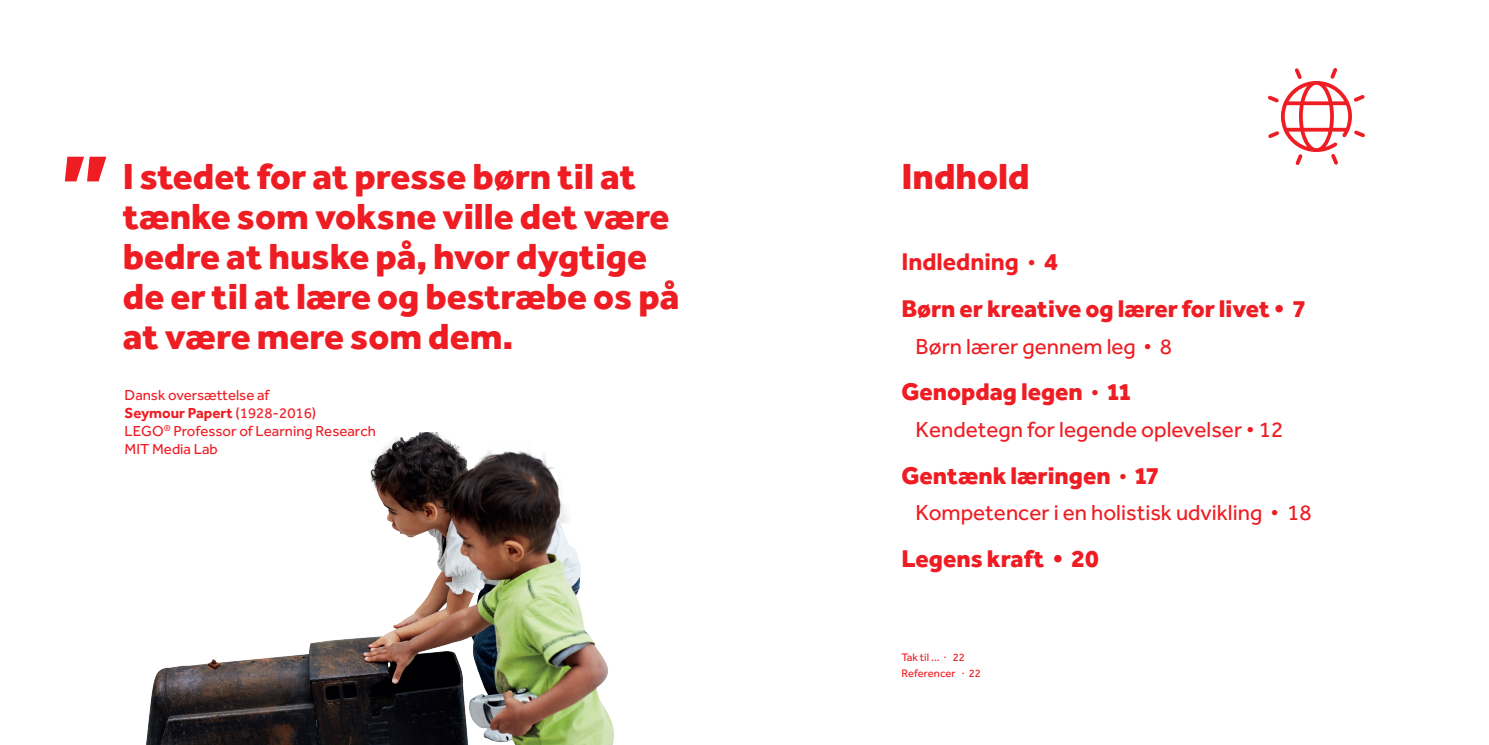
<style>
.page{position:relative;width:1489px;height:745px;background:#fff}
.page>*{position:absolute;margin:0;border:0;box-sizing:border-box;transform-origin:0 0}
.t1{font:800 37.5px/40px "Effra";color:#ee1d23}
.t2{font:800 25px/46.6px "Effra";color:#ee1d23}
.t3{font:22.5px "Effra";color:#ee1d23}
.t4{font:15px/18px "Effra";color:#ee1d23}
.t5{font:11.25px/16.2px "Effra";color:#ee1d23}
.s1{font-weight:700}
.s2{font-weight:300}
.s3{font-weight:300;font-size:25px}
</style>
<div class="page">
<svg style="left:65px;top:157px;width:41px;height:24px"></svg>
<svg style="left:1268px;top:68px;width:96px;height:97px"></svg>
<img style="left:146px;top:432px;width:468px;height:312px">
<p class="t1" style="left:123px;top:155px;width:558px">I stedet for at presse børn til at tænke som voksne ville det være bedre at huske på, hvor dygtige de er til at lære og bestræbe os på at være mere som dem.</p>
<p class="t4" style="left:125px;top:385px;width:253px">Dansk oversættelse af<br><span class="s1">Seymour Papert</span> (1928-2016)<br>LEGO<sup>®</sup> Professor of Learning Research<br>MIT Media Lab</p>
<p class="t1" style="left:901px;top:155px;width:130px">Indhold</p>
<p class="t2" style="left:901px;top:237px;width:405px"><span class="s1">Indledning</span> <span class="s2">•</span> 4<br>Børn er kreative og lærer for livet • 7</p>
<p class="t3" style="left:915px;top:332px;width:258px">Børn lærer gennem leg <span class="s3">•</span> 8</p>
<p class="t2" style="left:901px;top:367px;width:231px">Genopdag legen <span class="s2">•</span> 11</p>
<p class="t3" style="left:915px;top:416px;width:369px">Kendetegn for legende oplevelser <span class="s3">•</span> 12</p>
<p class="t2" style="left:901px;top:451px;width:259px">Gentænk læringen <span class="s2">•</span> 17</p>
<p class="t3" style="left:915px;top:499px;width:397px">Kompetencer i en holistisk udvikling <span class="s3">•</span> 18</p>
<p class="t2" style="left:901px;top:534px;width:199px">Legens kraft • 20</p>
<p class="t5" style="left:901px;top:648px;width:81px">Tak til ... · 22<br>Referencer · 22</p>
</div>
